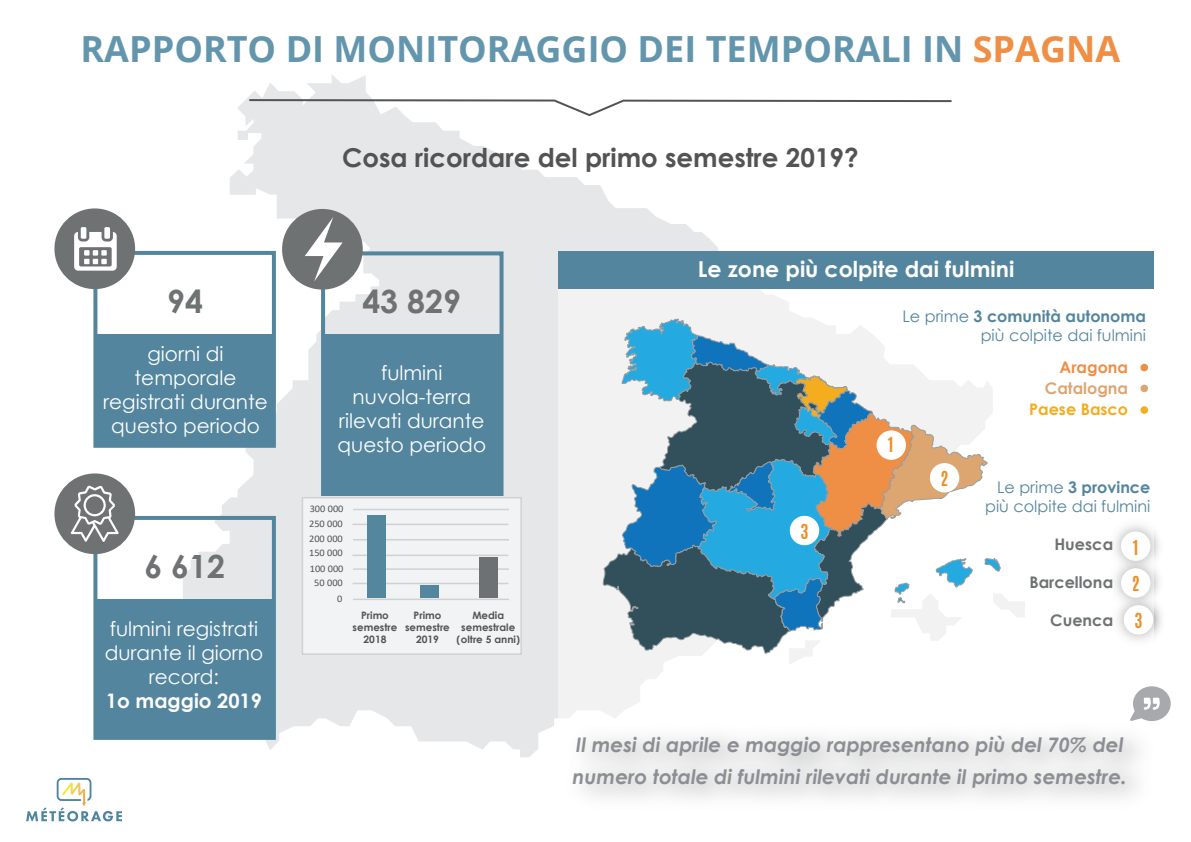
<style>
.page{position:relative;width:1191px;height:842px;background:#fff}
.page>*{position:absolute;margin:0;border:0;box-sizing:border-box;transform-origin:0 0}
.t1{font:700 36px "Open Sans";color:#6396ad}
.t2{font:700 32px "Century Gothic";color:#6e7273}
.t3{font:700 26px "Century Gothic";color:#525352}
.t4{font:700 22px "Century Gothic";color:#fff}
.t5{font:20px/24px "Century Gothic";color:#fff;text-align:center}
.t6{font:italic 700 20px/32px "Century Gothic";color:#8c8e93}
.t7{font:700 20px "Century Gothic";color:#fff}
.t8{font:700 17.2px/36.8px "Antonio";color:#f08c24}
.t9{font:16px/19.2px "Century Gothic";color:#53859e;text-align:right}
.t10{font:700 16px "Century Gothic";color:#6e7273}
.t11{font:700 16px "Century Gothic";color:#f3ad1e}
.t12{font:700 16px "Century Gothic";color:#dda671}
.t13{font:700 16px "Century Gothic";color:#ef8e45}
.t14{font:700 10.2px/12.2px "Century Gothic";color:#515455;text-align:center}
.t15{font:10px/14.2px "Calibri";color:#515455;text-align:center}
.t16{font:700 10px "Century Gothic";color:#515455}
.s1{color:#ef8e45}
.s2{font-weight:700}
</style>
<div class="page">
<svg style="left:183px;top:75px;width:535px;height:682px;fill:#e6e7e9"></svg>
<svg style="left:247px;top:98px;width:705px;height:19px"></svg>
<div style="left:321px;top:251px;width:182px;height:245px;border:4px solid #53859e"></div>
<div style="left:322px;top:335px;width:179px;height:159px;background:#53859e"></div>
<div style="left:282px;top:209px;width:81px;height:81px;background:#6e7273;border-radius:50%"></div>
<svg style="left:305px;top:217px;width:38px;height:64px"></svg>
<div style="left:93px;top:251px;width:183px;height:197px;border:4px solid #53859e"></div>
<div style="left:95px;top:334px;width:178px;height:112px;background:#53859e"></div>
<div style="left:54px;top:208px;width:81px;height:81px;background:#6e7273;border-radius:50%"></div>
<svg style="left:74px;top:232px;width:43px;height:39px"></svg>
<div style="left:81px;top:227px;width:5px;height:12px;background:#fff"></div>
<div style="left:104px;top:227px;width:6px;height:12px;background:#fff"></div>
<div style="left:93px;top:516px;width:183px;height:224px;border:4px solid #53859e"></div>
<div style="left:95px;top:599px;width:178px;height:139px;background:#53859e"></div>
<div style="left:54px;top:473px;width:81px;height:81px;background:#6e7273;border-radius:50%"></div>
<svg style="left:71px;top:485px;width:48px;height:57px"></svg>
<div style="left:558px;top:251px;width:596px;height:508px;background:linear-gradient(to right,#f5f5f6,#fff)"></div>
<div style="left:1140px;top:406px;width:8px;height:8px;background:#f3ad1e;border-radius:50%"></div>
<div style="left:1140px;top:364px;width:8px;height:7px;background:#ef8e45;border-radius:50%"></div>
<div style="left:1140px;top:385px;width:8px;height:7px;background:#dda671;border-radius:50%"></div>
<div style="left:558px;top:251px;width:596px;height:38px;background:#53859e"></div>
<img style="left:1103px;top:514px;width:56px;height:37px">
<div style="left:1121px;top:531px;width:29px;height:30px;background:#fff;border-radius:50%"></div>
<img style="left:1103px;top:551px;width:56px;height:64px">
<div style="left:1121px;top:568px;width:29px;height:30px;background:#fff;border-radius:50%"></div>
<img style="left:1106px;top:588px;width:56px;height:64px">
<div style="left:1123px;top:605px;width:30px;height:29px;background:#fff;border-radius:50%"></div>
<img style="left:530px;top:710px;width:624px;height:88px">
<svg style="left:1130px;top:686px;width:40px;height:35px"></svg>
<img style="left:26px;top:778px;width:96px;height:44px">
<div style="left:302px;top:497px;width:219px;height:157px;background:#f2f3f4"></div>
<hr style="left:353px;top:509px;width:155px;height:1px;background:#d0d1d1">
<hr style="left:352px;top:583px;width:156px;height:1px;background:#d0d1d1">
<hr style="left:352px;top:555px;width:156px;height:1px;background:#d0d1d1">
<hr style="left:352px;top:524px;width:156px;height:1px;background:#d0d1d1">
<hr style="left:353px;top:539px;width:155px;height:1px;background:#d0d1d1">
<hr style="left:353px;top:568px;width:155px;height:2px;background:#d0d1d1">
<hr style="left:353px;top:599px;width:155px;height:1px;background:#d0d1d1">
<div style="left:479px;top:558px;width:19px;height:40px;background:#6e7173"></div>
<div style="left:420px;top:586px;width:19px;height:12px;background:#54869e"></div>
<div style="left:367px;top:515px;width:19px;height:82px;background:#54869e"></div>
<div style="left:302px;top:497px;width:219px;height:157px;border:2px solid #d0d1d1"></div>
<svg style="left:603px;top:319px;width:421px;height:345px"></svg>
<div style="left:930px;top:463px;width:29px;height:29px;background:#fff;border-radius:50%"></div>
<div style="left:876px;top:430px;width:30px;height:30px;background:#fff;border-radius:50%"></div>
<div style="left:790px;top:516px;width:29px;height:29px;background:#fff;border-radius:50%"></div>
<h1 class="t1" style="left:80px;top:23px;width:1041px">RAPPORTO DI MONITORAGGIO DEI TEMPORALI IN <span class="s1">SPAGNA</span></h1>
<h3 class="t3" style="left:342px;top:138px;width:518px">Cosa ricordare del primo semestre 2019?</h3>
<h2 class="t2" style="left:167px;top:277px;width:37px">94</h2>
<p class="t5" style="left:103px;top:341px;width:166px">giorni di temporale registrati durante questo periodo</p>
<h2 class="t2" style="left:144px;top:542px;width:82px">6 612</h2>
<p class="t5" style="left:105px;top:616px;width:160px">fulmini registrati durante il giorno record:</p>
<p class="t7" style="left:106px;top:685px;width:157px">1o maggio 2019</p>
<h2 class="t2" style="left:362px;top:277px;width:100px">43 829</h2>
<p class="t5" style="left:337px;top:360px;width:150px">fulmini nuvola-terra rilevati durante questo periodo</p>
<p class="t15" style="left:310px;top:501px;width:35px">300 000</p>
<p class="t15" style="left:309px;top:516px;width:35px">250 000</p>
<p class="t15" style="left:309px;top:531px;width:35px;text-align:left">200 000<br>150 000</p>
<p class="t15" style="left:310px;top:561px;width:35px">100 000<br>50 000</p>
<p class="t15" style="left:337px;top:592px;width:7px">0</p>
<p class="t14" style="left:353px;top:608px;width:46px">Primo semestre<br>2018</p>
<p class="t14" style="left:405px;top:608px;width:46px">Primo semestre<br>2019</p>
<p class="t14" style="left:461px;top:608px;width:55px">Media semestrale</p>
<p class="t16" style="left:456px;top:632px;width:65px">(oltre 5 anni)</p>
<p class="t4" style="left:698px;top:252px;width:318px">Le zone più colpite dai fulmini</p>
<p class="t9" style="left:902px;top:306px;width:245px">Le prime <span class="s2">3 comunità autonoma </span>più colpite dai fulmini</p>
<p class="t13" style="left:1059px;top:355px;width:70px">Aragona</p>
<p class="t12" style="left:1044px;top:376px;width:85px">Catalogna</p>
<p class="t8" style="left:800px;top:513px;width:10px">3</p>
<p class="t8" style="left:888px;top:426px;width:7px">1</p>
<p class="t8" style="left:940px;top:461px;width:9px">2</p>
<p class="t11" style="left:1029px;top:397px;width:100px">Paese Basco</p>
<p class="t9" style="left:985px;top:477px;width:167px">Le prime <span class="s2">3 province </span>più colpite dai fulmini</p>
<p class="t8" style="left:1131px;top:529px;width:12px">1<br>2<br>3</p>
<p class="t10" style="left:1054px;top:532px;width:60px">Huesca</p>
<p class="t10" style="left:1029px;top:570px;width:85px">Barcellona</p>
<p class="t10" style="left:1050px;top:608px;width:64px">Cuenca</p>
<p class="t6" style="left:572px;top:728px;width:555px">Il mesi di aprile e maggio rappresentano più del 70% del numero totale di fulmini rilevati durante il primo semestre.</p>
</div>
